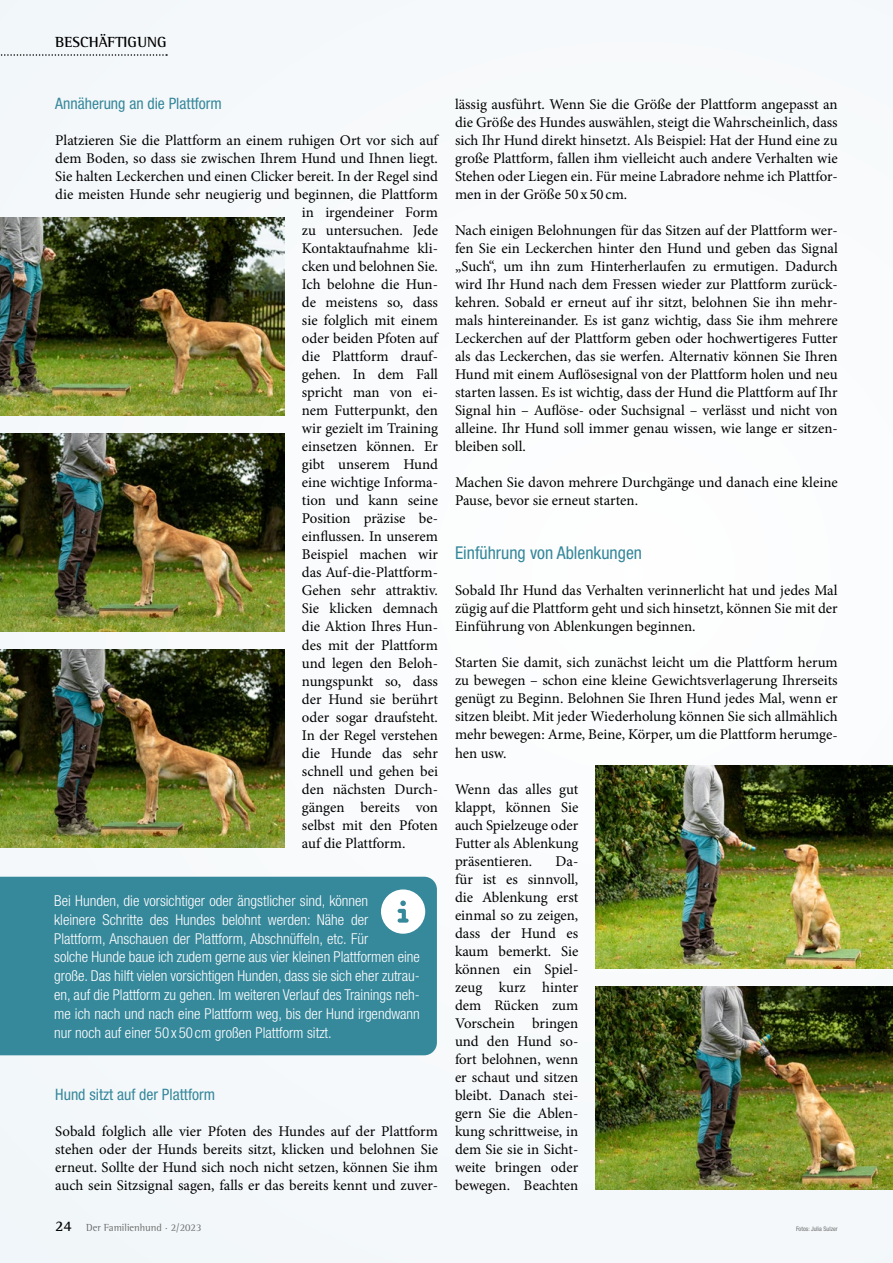
<style>
.page{position:relative;width:893px;height:1263px;background:#f9fafc}
.page>*{position:absolute;margin:0;border:0;box-sizing:border-box;transform-origin:0 0}
.t1{font:condensed 17.7px "Helvetica Neue LT Std";color:#36889b}
.t2{font:condensed 15.75px "Helvetica Neue LT Std";color:#36889b}
.t3{font:300 condensed 15px/18.8px "Helvetica Neue LT Std";color:#fff}
.t4{font:700 15px "Rotis Semi Serif Std";color:#000}
.t5{font:14.85px/18px "Minion Pro";color:#000;text-align:justify}
.t6{font:10.5px "Rotis Semi Serif Std";color:#6e6e6e}
.t7{font:condensed 6.3px "Helvetica Neue LT Std";color:#6e6e6e}
.s1{font-weight:700;font-size:15px;color:#000}
</style>
<div class="page">
<img style="left:0;top:217px;width:285px;height:199px">
<img style="left:0;top:433px;width:285px;height:198px">
<img style="left:0;top:649px;width:285px;height:199px">
<img style="left:595px;top:765px;width:298px;height:203px">
<img style="left:595px;top:987px;width:298px;height:202px">
<svg style="left:0;top:54px;width:167px;height:2px"></svg>
<div style="left:0;top:877px;width:437px;height:178px;background:#36889b"></div>
<svg style="left:381px;top:889px;width:44px;height:45px"></svg>
<p class="t4" style="left:55px;top:33px;width:113px">BESCHÄFTIGUNG</p>
<p class="t2" style="left:55px;top:95px;width:168px">Annäherung an die Plattform</p>
<p class="t5" style="left:55px;top:132px;width:384px">Platzieren Sie die Plattform an einem ruhigen Ort vor sich auf</p>
<p class="t5" style="left:55px;top:150px;width:384px">dem Boden, so dass sie zwischen Ihrem Hund und Ihnen liegt.</p>
<p class="t5" style="left:55px;top:168px;width:384px">Sie halten Leckerchen und einen Clicker bereit. In der Regel sind</p>
<p class="t5" style="left:55px;top:186px;width:384px">die meisten Hunde sehr neugierig und beginnen, die Plattform</p>
<p class="t5" style="left:302px;top:204px;width:138px">in irgendeiner Form</p>
<p class="t5" style="left:302px;top:222px;width:138px">zu untersuchen. Jede</p>
<p class="t5" style="left:302px;top:240px;width:138px">Kontaktaufnahme kli-</p>
<p class="t5" style="left:302px;top:258px;width:138px">cken und belohnen Sie.</p>
<p class="t5" style="left:302px;top:276px;width:138px">Ich belohne die Hun-</p>
<p class="t5" style="left:302px;top:294px;width:138px">de meistens so, dass</p>
<p class="t5" style="left:302px;top:312px;width:138px">sie folglich mit einem</p>
<p class="t5" style="left:302px;top:330px;width:138px">oder beiden Pfoten auf</p>
<p class="t5" style="left:302px;top:348px;width:138px">die Plattform drauf-</p>
<p class="t5" style="left:302px;top:366px;width:138px">gehen. In dem Fall</p>
<p class="t5" style="left:302px;top:384px;width:138px">spricht man von ei-</p>
<p class="t5" style="left:302px;top:402px;width:138px">nem Futterpunkt, den</p>
<p class="t5" style="left:302px;top:420px;width:138px">wir gezielt im Training</p>
<p class="t5" style="left:302px;top:438px;width:138px">einsetzen können. Er</p>
<p class="t5" style="left:302px;top:456px;width:138px">gibt unserem Hund</p>
<p class="t5" style="left:302px;top:474px;width:138px">eine wichtige Informa-</p>
<p class="t5" style="left:302px;top:492px;width:138px">tion und kann seine</p>
<p class="t5" style="left:302px;top:510px;width:138px">Position präzise be-</p>
<p class="t5" style="left:302px;top:528px;width:138px">einflussen. In unserem</p>
<p class="t5" style="left:302px;top:546px;width:138px">Beispiel machen wir</p>
<p class="t5" style="left:302px;top:564px;width:138px">das Auf-die-Plattform-</p>
<p class="t5" style="left:302px;top:582px;width:138px">Gehen sehr attraktiv.</p>
<p class="t5" style="left:302px;top:600px;width:138px">Sie klicken demnach</p>
<p class="t5" style="left:302px;top:618px;width:138px">die Aktion Ihres Hun-</p>
<p class="t5" style="left:302px;top:636px;width:138px">des mit der Plattform</p>
<p class="t5" style="left:302px;top:654px;width:138px">und legen den Beloh-</p>
<p class="t5" style="left:302px;top:672px;width:138px">nungspunkt so, dass</p>
<p class="t5" style="left:302px;top:690px;width:138px">der Hund sie berührt</p>
<p class="t5" style="left:302px;top:708px;width:138px">oder sogar draufsteht.</p>
<p class="t5" style="left:302px;top:726px;width:138px">In der Regel verstehen</p>
<p class="t5" style="left:302px;top:744px;width:138px">die Hunde das sehr</p>
<p class="t5" style="left:302px;top:762px;width:138px">schnell und gehen bei</p>
<p class="t5" style="left:302px;top:780px;width:138px">den nächsten Durch-</p>
<p class="t5" style="left:302px;top:798px;width:138px">gängen bereits von</p>
<p class="t5" style="left:302px;top:816px;width:138px">selbst mit den Pfoten</p>
<p class="t5" style="left:302px;top:834px;width:105px">auf die Plattform.</p>
<p class="t3" style="left:54px;top:891px;width:367px">Bei Hunden, die vorsichtiger oder ängstlicher sind, können<br>kleinere Schritte des Hundes belohnt werden: Nähe der Plattform, Anschauen der Plattform, Abschnüffeln, etc. Für<br>solche Hunde baue ich zudem gerne aus vier kleinen Plattformen eine große. Das hilft vielen vorsichtigen Hunden, dass sie sich eher zutrau&shy;en, auf die Plattform zu gehen. Im weiteren Verlauf des Trainings neh&shy;me ich nach und nach eine Plattform weg, bis der Hund irgendwann nur noch auf einer 50 x 50 cm großen Plattform sitzt.</p>
<p class="t2" style="left:55px;top:1085px;width:161px">Hund sitzt auf der Plattform</p>
<p class="t5" style="left:55px;top:1122px;width:384px">Sobald folglich alle vier Pfoten des Hundes auf der Plattform stehen oder der Hunds bereits sitzt, klicken und belohnen Sie erneut. Sollte der Hund sich noch nicht setzen, können Sie ihm auch sein Sitzsignal sagen, falls er das bereits kennt und zuver-</p>
<p class="t6" style="left:55px;top:1222px;width:148px"><span class="s1">24</span> Der Familienhund · 2/2023</p>
<p class="t5" style="left:455px;top:96px;width:384px">lässig ausführt. Wenn Sie die Größe der Plattform angepasst an die Größe des Hundes auswählen, steigt die Wahrscheinlich, dass sich Ihr Hund direkt hinsetzt. Als Beispiel: Hat der Hund eine zu große Plattform, fallen ihm vielleicht auch andere Verhalten wie Stehen oder Liegen ein. Für meine Labradore nehme ich Plattfor&shy;men in der Größe 50 x 50 cm.</p>
<p class="t5" style="left:455px;top:222px;width:384px">Nach einigen Belohnungen für das Sitzen auf der Plattform wer&shy;fen Sie ein Leckerchen hinter den Hund und geben das Signal „Such“, um ihn zum Hinterherlaufen zu ermutigen. Dadurch wird Ihr Hund nach dem Fressen wieder zur Plattform zurück&shy;kehren. Sobald er erneut auf ihr sitzt, belohnen Sie ihn mehr&shy;mals hintereinander. Es ist ganz wichtig, dass Sie ihm mehrere Leckerchen auf der Plattform geben oder hochwertigeres Futter als das Leckerchen, das sie werfen. Alternativ können Sie Ihren Hund mit einem Auflösesignal von der Plattform holen und neu starten lassen. Es ist wichtig, dass der Hund die Plattform auf Ihr Signal hin – Auflöse- oder Suchsignal – verlässt und nicht von alleine. Ihr Hund soll immer genau wissen, wie lange er sitzen&shy;bleiben soll.</p>
<p class="t5" style="left:455px;top:474px;width:384px">Machen Sie davon mehrere Durchgänge und danach eine kleine<br>Pause, bevor sie erneut starten.</p>
<p class="t1" style="left:455px;top:543px;width:189px">Einführung von Ablenkungen</p>
<p class="t5" style="left:455px;top:582px;width:384px">Sobald Ihr Hund das Verhalten verinnerlicht hat und jedes Mal zügig auf die Plattform geht und sich hinsetzt, können Sie mit der Einführung von Ablenkungen beginnen.</p>
<p class="t5" style="left:455px;top:654px;width:384px">Starten Sie damit, sich zunächst leicht um die Plattform herum zu bewegen – schon eine kleine Gewichtsverlagerung Ihrerseits genügt zu Beginn. Belohnen Sie Ihren Hund jedes Mal, wenn er sitzen bleibt. Mit jeder Wiederholung können Sie sich allmählich mehr bewegen: Arme, Beine, Körper, um die Plattform herumge&shy;hen usw.</p>
<p class="t5" style="left:455px;top:780px;width:125px">Wenn das alles gut klappt, können Sie auch Spielzeuge oder Futter als Ablenkung präsentieren.</p>
<p class="t5" style="left:455px;top:852px;width:125px;text-indent:101px">Da&shy;für ist es sinnvoll, die Ablenkung erst einmal so zu zeigen, dass der Hund es kaum bemerkt. Sie können ein Spiel&shy;zeug kurz hinter dem Rücken zum Vorschein bringen und den Hund so&shy;fort belohnen, wenn er schaut und sitzen bleibt. Danach stei&shy;gern Sie die Ablen&shy;kung schrittweise, in dem Sie sie in Sicht&shy;weite bringen oder bewegen. Beachten</p>
<p class="t7" style="left:796px;top:1224px;width:43px">Fotos: Julia Sulzer</p>
</div>
